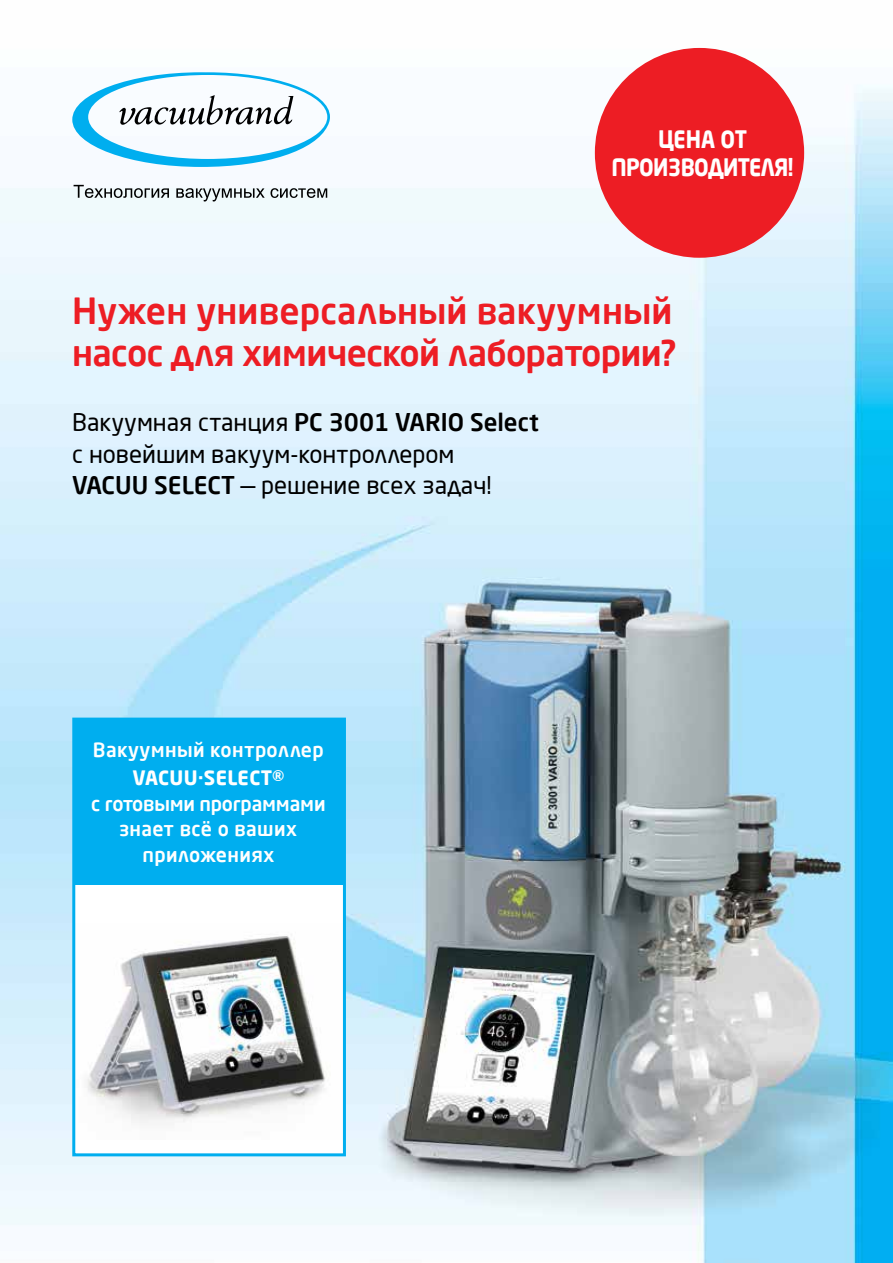
<style>
.page{position:relative;width:893px;height:1263px;background:#fff}
.page>*{position:absolute;margin:0;border:0;box-sizing:border-box;transform-origin:0 0}
.t1{font:500 35.4px/42.5px "Neo Sans Pro";letter-spacing:-.02em;color:#ed1d24}
.t2{font:24px/31.5px "Neo Sans Pro";color:#000}
.t3{font:700 23.55px/28.3px "Neo Sans Pro";letter-spacing:-.03em;color:#fff;text-align:center;scale:.89 1}
.t4{font:500 19.5px/25.5px "Neo Sans Pro";letter-spacing:-.01em;color:#fff;text-align:center}
.t5{font:500 19.5px "Neo Sans Pro";letter-spacing:.02em;color:#fff}
.t6{font:700 19.5px "Neo Sans Pro";letter-spacing:.02em;color:#fff}
.s1{font-weight:500}
</style>
<div class="page">
<img style="left:0;top:47px;width:893px;height:1216px">
<svg style="left:72px;top:72px;width:258px;height:95px"></svg>
<svg style="left:74px;top:185px;width:253px;height:16px"></svg>
<div style="left:595px;top:48px;width:209px;height:210px;background:#ed1d24;border-radius:50%"></div>
<div style="left:74px;top:719px;width:270px;height:436px;background:#fff"></div>
<img style="left:87px;top:936px;width:240px;height:187px">
<div style="left:72px;top:718px;width:274px;height:438px;border:3px solid #00aeef"></div>
<div style="left:74px;top:719px;width:270px;height:166px;background:#00aeef"></div>
<p class="t3" style="left:611px;top:124px;width:206px">ЦЕНА ОТ<br>ПРОИЗВОДИТЕЛЯ!</p>
<h1 class="t1" style="left:72px;top:289px;width:606px">Нужен универсальный вакуумный насос для химической лаборатории?</h1>
<p class="t2" style="left:72px;top:407px;width:468px">Вакуумная станция <span class="s1">PC 3001 VARIO Select </span>с новейшим вакуум-контроллером<br><span class="s1">VACUU SELECT</span> — решение всех задач!</p>
<p class="t5" style="left:93px;top:738px;width:232px">Вакуумный контроллер</p>
<p class="t6" style="left:133px;top:765px;width:153px">VACUU∙SELECT®</p>
<p class="t4" style="left:91px;top:790px;width:236px">с готовыми программами знает всё о ваших приложениях</p>
</div>
